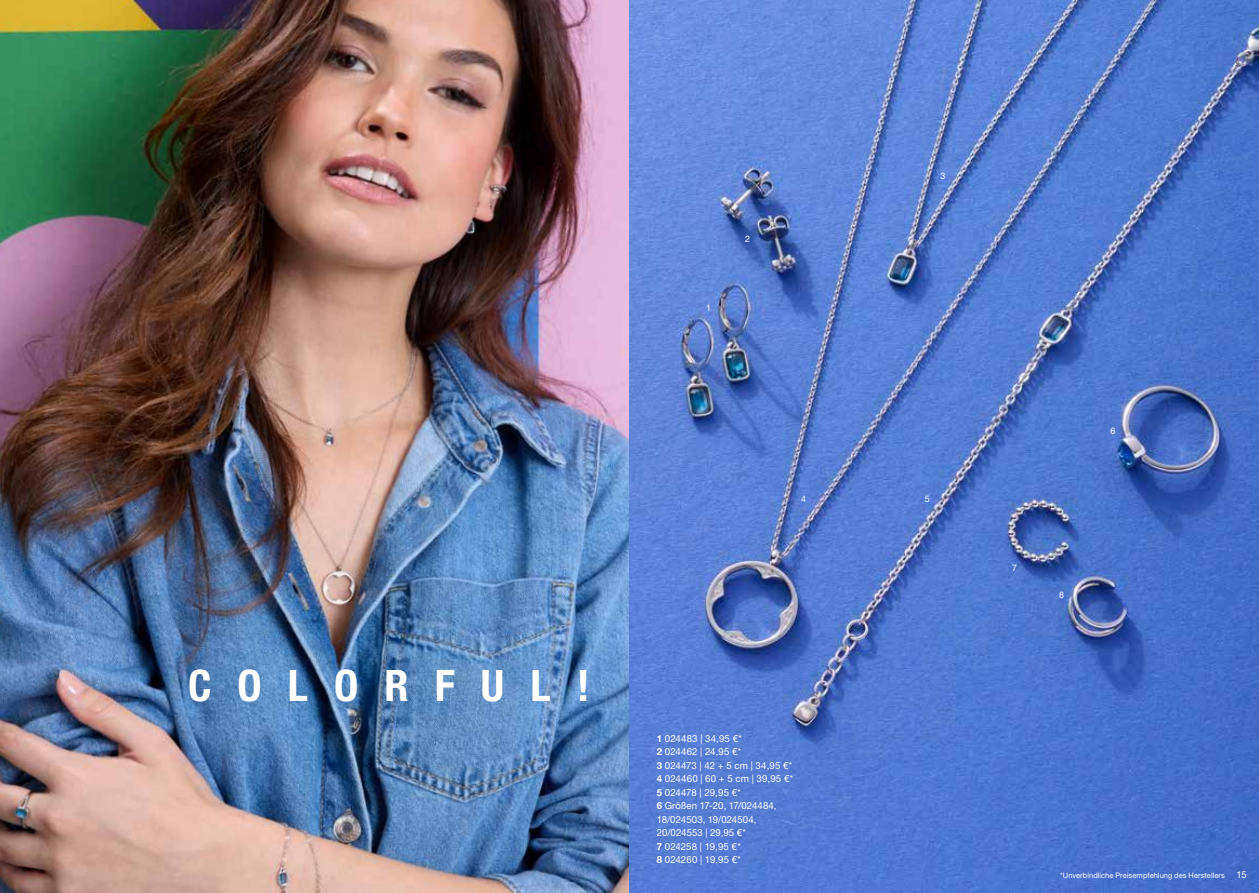
<style>
.page{position:relative;width:1259px;height:893px;background:#fff}
.page>*{position:absolute;margin:0;border:0;box-sizing:border-box;transform-origin:0 0}
.t1{font:700 condensed 43.5px "Helvetica Neue LT Std";letter-spacing:.6em;color:#fff}
.t2{font:9.75px/13.5px "Helvetica Neue LT Std";letter-spacing:.01em;color:#fff}
.t3{font:9px "Helvetica Neue LT Std";color:#fff}
.t4{font:7.5px "Helvetica Neue LT Std";letter-spacing:.01em;color:#fff}
.s1{font-weight:700}
.s2{font-size:9.45px;color:#181716}
</style>
<div class="page">
<img style="left:0;top:0;width:629px;height:893px">
<svg style="left:629px;top:0;width:630px;height:893px;background:#557bcf"></svg>
<h1 class="t1" style="left:188px;top:659px;width:403px">COLORFUL!</h1>
<p class="t3" style="left:706px;top:303px;width:6px">1</p>
<p class="t3" style="left:745px;top:234px;width:6px">2</p>
<p class="t3" style="left:940px;top:170px;width:6px">3</p>
<p class="t3" style="left:801px;top:493px;width:6px">4</p>
<p class="t3" style="left:924px;top:493px;width:6px">5</p>
<p class="t2" style="left:657px;top:731px;width:138px"><span class="s1">1</span> 024483 | 34,95 €*<br><span class="s1">2</span> 024462 | 24,95 €*<br><span class="s1">3</span> 024473 | 42 + 5 cm | 34,95 €*<br><span class="s1">4</span> 024460 | 60 + 5 cm | 39,95 €*<br><span class="s1">5</span> 024478 | 29,95 €*<br><span class="s1">6</span> Größen 17-20, 17/024484,<br>18/024503, 19/024504,<br>20/024553 | 29,95 €*<br><span class="s1">7</span> 024258 | 19,95 €*<br><span class="s1">8</span> 024260 | 19,95 €*</p>
<p class="t3" style="left:1110px;top:425px;width:6px">6</p>
<p class="t3" style="left:1012px;top:562px;width:6px">7</p>
<p class="t3" style="left:1059px;top:589px;width:6px">8</p>
<p class="t4" style="left:1060px;top:871px;width:188px">*Unverbindliche Preisempfehlung des Herstellers <span class="s2">15</span></p>
</div>
